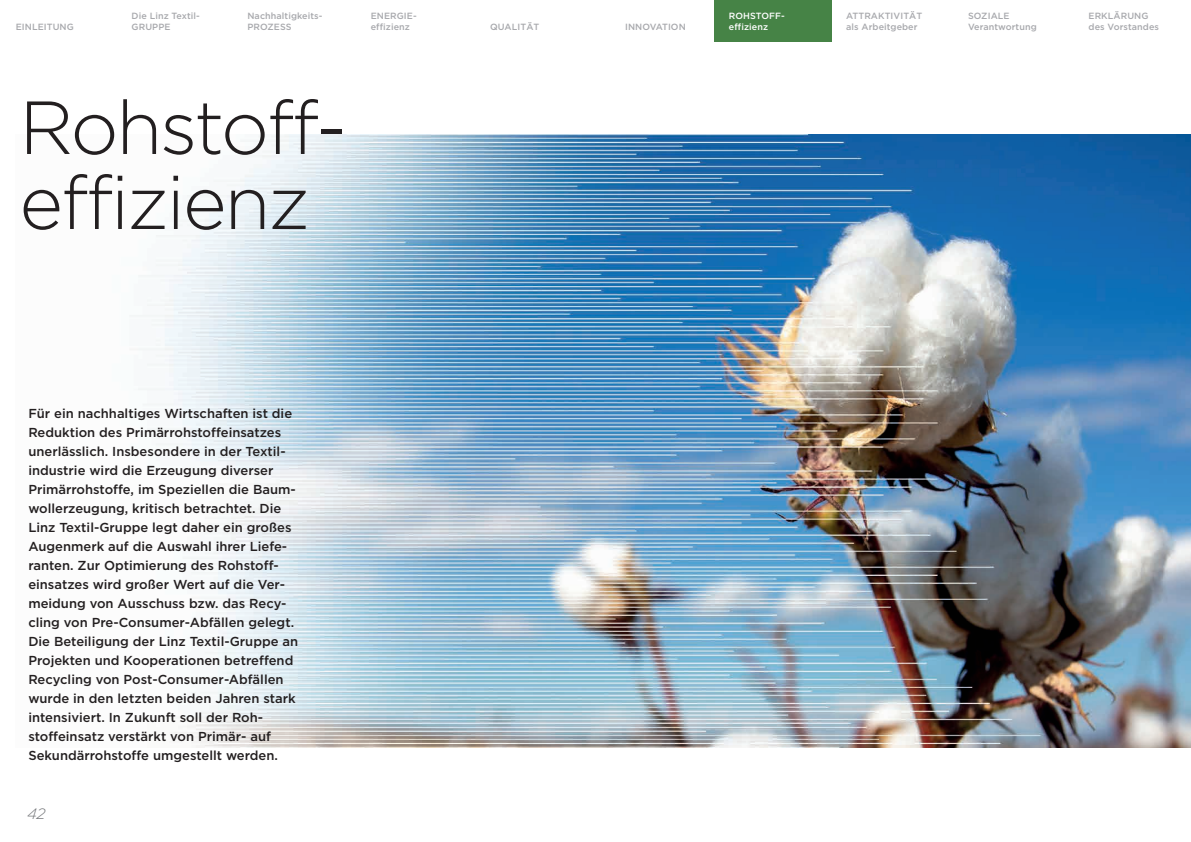
<style>
.page{position:relative;width:1191px;height:842px;background:#fff}
.page>*{position:absolute;margin:0;border:0;box-sizing:border-box;transform-origin:0 0}
.t1{font:300 75px/75px "Gotham";letter-spacing:-.03em;color:#231f20}
.t2{font:italic 300 15px "Gotham";color:#76787b}
.t3{font:500 13px/19px "Gotham";color:#231f20}
.t4{font:500 9px/11px "Gotham";letter-spacing:.01em;color:#a8a9ad}
.t5{font:500 9px/11px "Gotham";letter-spacing:.01em;color:#fff}
</style>
<div class="page">
<img style="left:130px;top:135px;width:1061px;height:613px">
<div style="left:715px;top:0;width:117px;height:41px;background:#468346"></div>
<p class="t4" style="left:16px;top:21px;width:60px">EINLEITUNG</p>
<p class="t4" style="left:132px;top:10px;width:70px">Die Linz Textil-<br>GRUPPE</p>
<p class="t4" style="left:247px;top:10px;width:77px">Nachhaltigkeits-<br>PROZESS</p>
<p class="t4" style="left:846px;top:10px;width:78px">ATTRAKTIVITÄT als Arbeitgeber</p>
<p class="t5" style="left:729px;top:10px;width:57px">ROHSTOFF&shy;effizienz</p>
<p class="t4" style="left:371px;top:10px;width:47px">ENERGIE&shy;effizienz</p>
<p class="t4" style="left:968px;top:10px;width:43px">SOZIALE</p>
<p class="t4" style="left:490px;top:21px;width:51px">QUALITÄT</p>
<p class="t4" style="left:625px;top:21px;width:62px">INNOVATION</p>
<p class="t4" style="left:968px;top:21px;width:70px">Verantwortung</p>
<h1 class="t1" style="left:19px;top:89px;width:329px">Rohstoff&shy;effizienz</h1>
<p class="t4" style="left:1088px;top:10px;width:72px">ERKLÄRUNG des Vorstandes</p>
<p class="t3" style="left:28px;top:404px;width:271px">Für ein nachhaltiges Wirtschaften ist die Reduktion des Primärrohstoffeinsatzes unerlässlich. Insbesondere in der Textil&shy;industrie wird die Erzeugung diverser Primärrohstoffe, im Speziellen die Baum&shy;wollerzeugung, kritisch betrachtet. Die Linz Textil-Gruppe legt daher ein großes Augenmerk auf die Auswahl ihrer Liefe&shy;ranten. Zur Optimierung des Rohstoff&shy;einsatzes wird großer Wert auf die Ver&shy;meidung von Ausschuss bzw. das Recy&shy;cling von Pre-Consumer-Abfällen gelegt.<br>Die Beteiligung der Linz Textil-Gruppe an Projekten und Kooperationen betreffend Recycling von Post-Consumer-Abfällen wurde in den letzten beiden Jahren stark intensiviert. In Zukunft soll der Roh&shy;stoffeinsatz verstärkt von Primär- auf Sekundärrohstoffe umgestellt werden.</p>
<p class="t2" style="left:27px;top:805px;width:20px">42</p>
</div>
